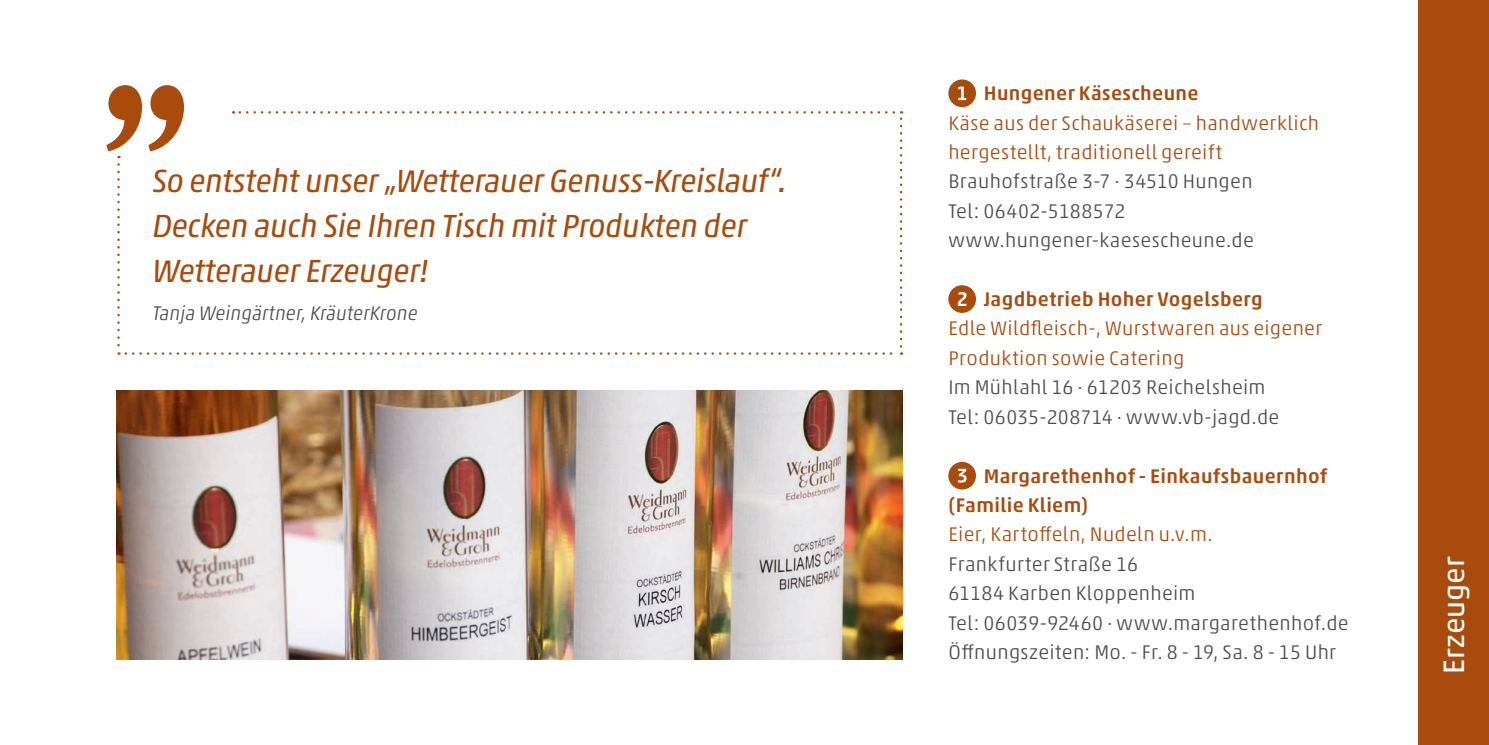
<style>
.page{position:relative;width:1489px;height:745px;background:#fff}
.page>*{position:absolute;margin:0;border:0;box-sizing:border-box;transform-origin:0 0}
.t1{font:italic 32.5px/45px "Akko Std";letter-spacing:-.015em;color:#a84b0d}
.t2{font:30px "Akko Std";color:#fff}
.t3{font:300 20px/29.5px "Akko Std";letter-spacing:.02em;color:#4b4c4d}
.t4{font:300 20px/29.5px "Akko Std";letter-spacing:.02em;color:#a84b0d}
.t5{font:500 20px/29.5px "Akko Std";letter-spacing:.02em;color:#a84b0d}
.t6{font:italic 300 20px "Akko Std";color:#4b4c4d}
</style>
<div class="page">
<div style="left:1417px;top:0;width:71px;height:744px;background:#a84b0d"></div>
<img style="left:117px;top:390px;width:785px;height:269px">
<svg style="left:106px;top:85px;width:78px;height:73px"></svg>
<svg style="left:117px;top:164px;width:3px;height:190px"></svg>
<svg style="left:126px;top:352px;width:776px;height:2px"></svg>
<svg style="left:899px;top:111px;width:3px;height:235px"></svg>
<svg style="left:233px;top:111px;width:660px;height:2px"></svg>
<div style="left:948px;top:79px;width:27px;height:28px;background:#a84b0d;border-radius:50%"></div>
<svg style="left:958px;top:86px;width:8px;height:14px"></svg>
<div style="left:948px;top:285px;width:27px;height:28px;background:#a84b0d;border-radius:50%"></div>
<svg style="left:957px;top:292px;width:9px;height:14px"></svg>
<div style="left:948px;top:461px;width:27px;height:28px;background:#a84b0d;border-radius:50%"></div>
<svg style="left:957px;top:468px;width:9px;height:14px"></svg>
<h1 class="t1" style="left:152px;top:158px;width:636px">So entsteht unser „Wetterauer Genuss-Kreislauf“.<br>Decken auch Sie Ihren Tisch mit Produkten der<br>Wetterauer Erzeuger!</h1>
<p class="t6" style="left:152px;top:301px;width:267px">Tanja Weingärtner, KräuterKrone</p>
<p class="t5" style="left:983px;top:78px;width:216px">Hungener Käsescheune</p>
<p class="t4" style="left:948px;top:108px;width:372px">Käse aus der Schaukäserei – handwerklich hergestellt, traditionell gereift</p>
<p class="t3" style="left:948px;top:166px;width:307px">Brauhofstraße 3-7 · 34510 Hungen<br>Tel: 06402-5188572 www.hungener-kaesescheune.de</p>
<p class="t5" style="left:983px;top:284px;width:280px">Jagdbetrieb Hoher Vogelsberg</p>
<p class="t4" style="left:948px;top:313px;width:375px">Edle Wildfleisch-, Wurstwaren aus eigener<br>Produktion sowie Catering</p>
<p class="t3" style="left:948px;top:372px;width:332px">Im Mühlahl 16 · 61203 Reichelsheim<br>Tel: 06035-208714 · www.vb-jagd.de</p>
<p class="t5" style="left:948px;top:460px;width:380px;text-indent:35px">Margarethenhof - Einkaufsbauernhof (Familie Kliem)</p>
<p class="t4" style="left:948px;top:519px;width:266px">Eier, Kartoffeln, Nudeln u.v.m.</p>
<p class="t3" style="left:948px;top:548px;width:402px">Frankfurter Straße 16<br>61184 Karben Kloppenheim<br>Tel: 06039-92460 · www.margarethenhof.de Öffnungszeiten: Mo. - Fr. 8 - 19, Sa. 8 - 15 Uhr</p>
<h2 class="t2" style="left:1435px;top:673px;width:119px;rotate:-90deg">Erzeuger</h2>
</div>
